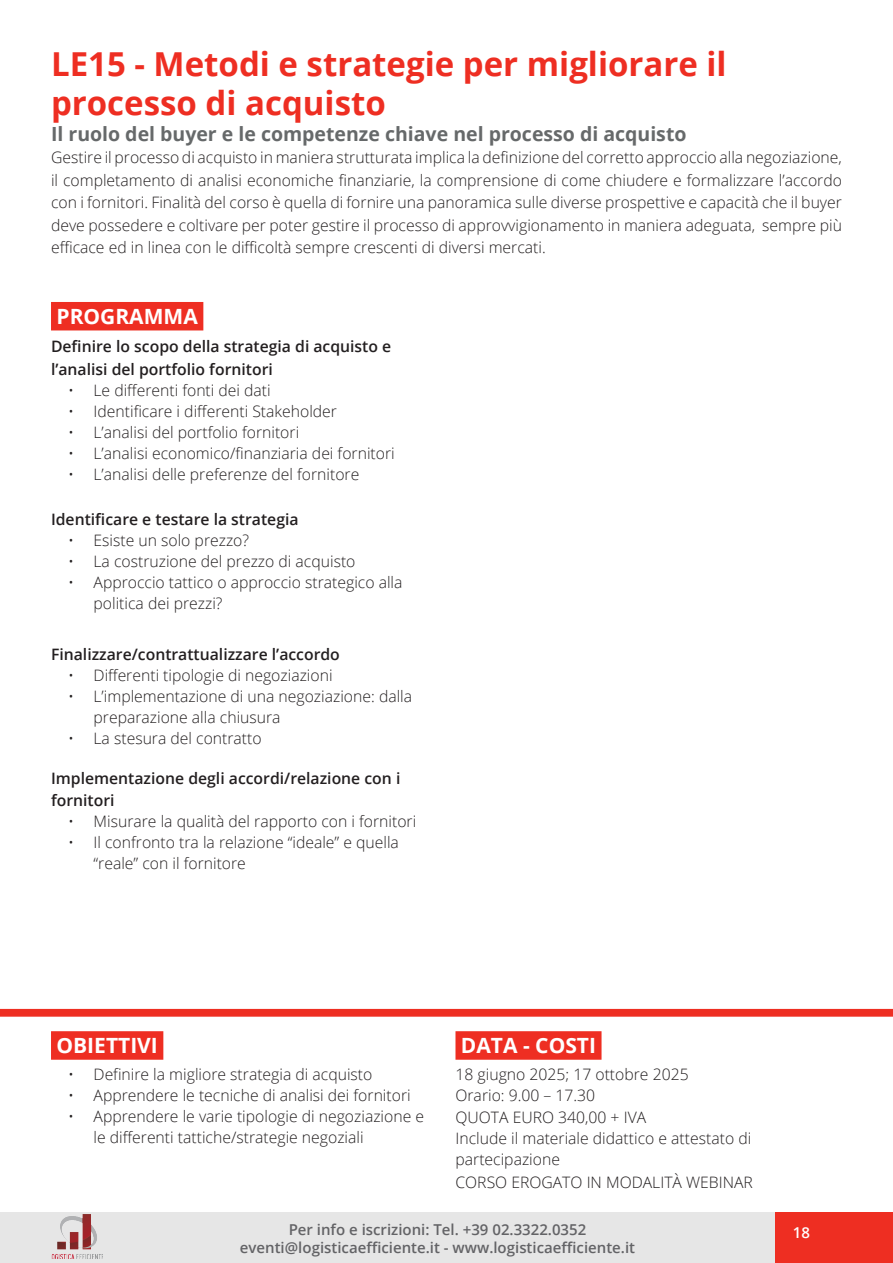
<style>
.page{position:relative;width:893px;height:1263px;background:#fff}
.page>*{position:absolute;margin:0;border:0;box-sizing:border-box;transform-origin:0 0}
.titolo_grigio{font:700 33px/39px "Open Sans";color:#ee2e22}
.t1{font:700 21px "Open Sans";color:#fff}
.t2{font:700 19.5px "Open Sans";color:#66696a}
.paragrafo-corso{font:300 15.75px/21px "Open Sans";color:#231f20}
.t3{font:600 15.75px/22.5px "Open Sans";color:#231f20}
.t4{font:600 15px/18px "Open Sans";color:#636366;text-align:center}
.t5{font:600 15px "Open Sans";color:#fff}
</style>
<div class="page">
<div style="left:0;top:1212px;width:893px;height:51px;background:#e6e6e6"></div>
<img style="left:51px;top:1215px;width:52px;height:44px">
<div style="left:776px;top:1212px;width:117px;height:51px;background:#ee2e22"></div>
<div style="left:0;top:1010px;width:893px;height:7px;background:#ee2e22"></div>
<div style="left:0;top:1009px;width:893px;height:6px;background:#ee2e22"></div>
<div style="left:51px;top:1031px;width:112px;height:29px;background:#ee2e22"></div>
<div style="left:455px;top:1031px;width:146px;height:29px;background:#ee2e22"></div>
<div style="left:51px;top:302px;width:152px;height:28px;background:#ee2e22"></div>
<p class="titolo_grigio" style="left:51px;top:44px;width:677px">LE15 - Metodi e strategie per migliorare il processo di acquisto</p>
<p class="t2" style="left:51px;top:120px;width:637px">Il ruolo del buyer e le competenze chiave nel processo di acquisto</p>
<p class="paragrafo-corso" style="left:51px;top:146px;width:792px;line-height:22.5px;text-align:justify">Gestire il processo di acquisto in maniera strutturata implica la definizione del corretto approccio alla negoziazione, il completamento di analisi economiche finanziarie, la comprensione di come chiudere e formalizzare l’accordo con i fornitori. Finalità del corso è quella di fornire una panoramica sulle diverse prospettive e capacità che il buyer deve possedere e coltivare per poter gestire il processo di approvvigionamento in maniera adeguata, sempre più efficace ed in linea con le difficoltà sempre crescenti di diversi mercati.</p>
<p class="t1" style="left:56px;top:301px;width:143px">PROGRAMMA</p>
<p class="t3" style="left:51px;top:335px;width:342px">Definire lo scopo della strategia di acquisto e l’analisi del portfolio fornitori</p>
<p class="paragrafo-corso" style="left:68px;top:379px;width:204px">• Le differenti fonti dei dati</p>
<p class="paragrafo-corso" style="left:68px;top:400px;width:270px">• Identificare i differenti Stakeholder</p>
<p class="paragrafo-corso" style="left:68px;top:421px;width:233px">• L’analisi del portfolio fornitori</p>
<p class="paragrafo-corso" style="left:68px;top:442px;width:328px">• L’analisi economico/finanziaria dei fornitori</p>
<p class="paragrafo-corso" style="left:68px;top:464px;width:293px">• L’analisi delle preferenze del fornitore</p>
<p class="t3" style="left:51px;top:508px;width:249px">Identificare e testare la strategia</p>
<p class="paragrafo-corso" style="left:68px;top:530px;width:183px">• Esiste un solo prezzo?</p>
<p class="paragrafo-corso" style="left:68px;top:551px;width:289px">• La costruzione del prezzo di acquisto</p>
<p class="paragrafo-corso" style="left:94px;top:572px;width:310px;text-indent:-26px">• Approccio tattico o approccio strategico alla politica dei prezzi?</p>
<p class="t3" style="left:51px;top:643px;width:290px">Finalizzare/contrattualizzare l’accordo</p>
<p class="paragrafo-corso" style="left:68px;top:665px;width:266px">• Differenti tipologie di negoziazioni</p>
<p class="paragrafo-corso" style="left:94px;top:686px;width:320px;text-indent:-26px">• L’implementazione di una negoziazione: dalla preparazione alla chiusura</p>
<p class="paragrafo-corso" style="left:68px;top:728px;width:195px">• La stesura del contratto</p>
<p class="t3" style="left:51px;top:767px;width:351px;line-height:21.6px">Implementazione degli accordi/relazione con i fornitori</p>
<p class="paragrafo-corso" style="left:68px;top:810px;width:350px">• Misurare la qualità del rapporto con i fornitori</p>
<p class="paragrafo-corso" style="left:94px;top:831px;width:307px;text-indent:-26px">• Il confronto tra la relazione “ideale” e quella “reale” con il fornitore</p>
<p class="t1" style="left:56px;top:1030px;width:103px">OBIETTIVI</p>
<p class="paragrafo-corso" style="left:68px;top:1063px;width:306px">• Definire la migliore strategia di acquisto</p>
<p class="paragrafo-corso" style="left:68px;top:1084px;width:344px">• Apprendere le tecniche di analisi dei fornitori</p>
<p class="paragrafo-corso" style="left:94px;top:1105px;width:332px;text-indent:-26px">• Apprendere le varie tipologie di negoziazione e le differenti tattiche/strategie negoziali</p>
<p class="t1" style="left:461px;top:1030px;width:137px">DATA - COSTI</p>
<p class="paragrafo-corso" style="left:455px;top:1063px;width:235px">18 giugno 2025; 17 ottobre 2025<br>Orario: 9.00 – 17.30</p>
<p class="paragrafo-corso" style="left:455px;top:1107px;width:297px">QUOTA EURO 340,00 + IVA<br>Include il materiale didattico e attestato di partecipazione</p>
<p class="paragrafo-corso" style="left:455px;top:1171px;width:299px">CORSO EROGATO IN MODALITÀ WEBINAR</p>
<p class="t4" style="left:240px;top:1220px;width:397px">Per info e iscrizioni: Tel. +39 02.3322.0352 eventi@logisticaefficiente.it - www.logisticaefficiente.it</p>
<p class="t5" style="left:793px;top:1222px;width:19px">18</p>
</div>
